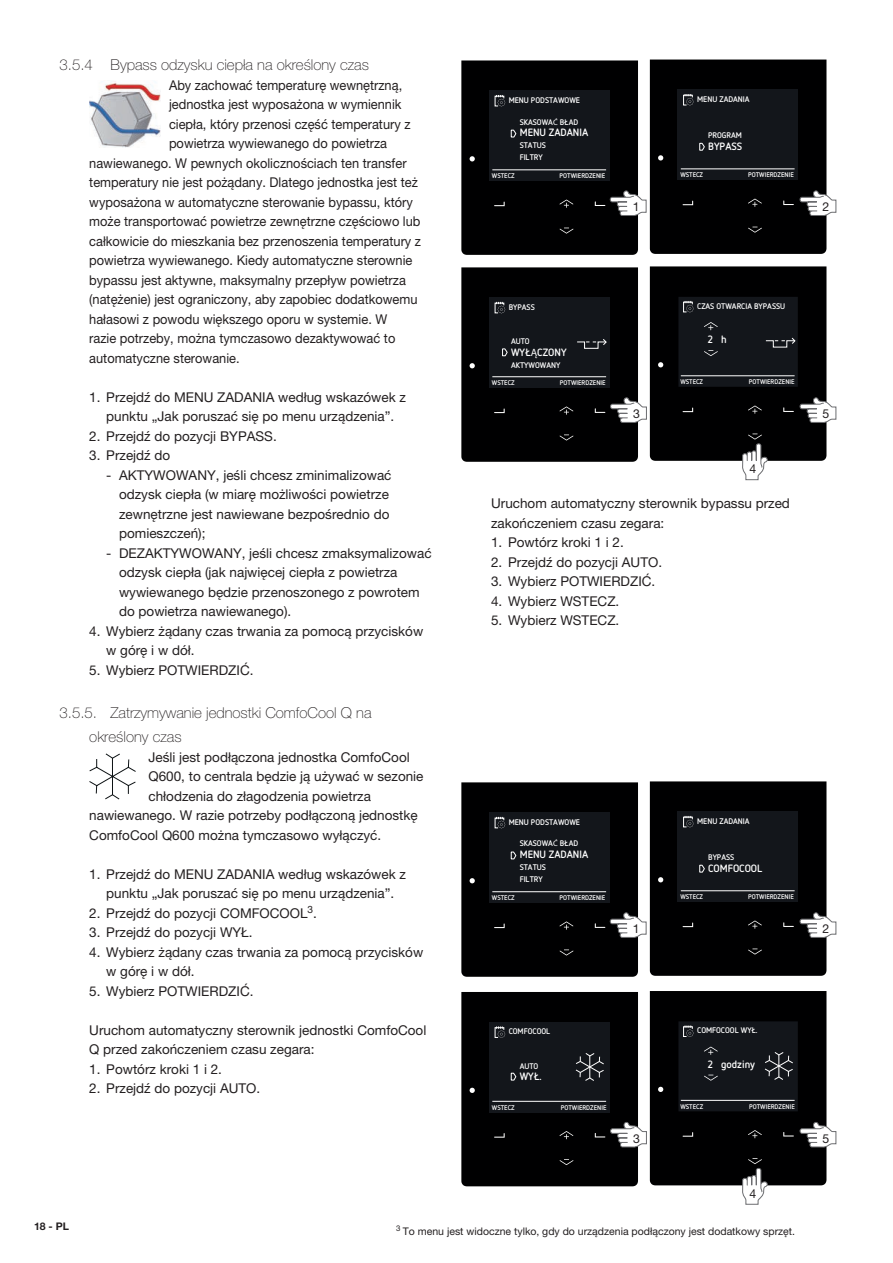
<style>
.page{position:relative;width:893px;height:1263px;background:#fff}
.page>*{position:absolute;margin:0;border:0;box-sizing:border-box;transform-origin:0 0}
.t1{font:100 15px/24px "Helvetica Neue LT Pro";color:#231f20}
.t2{font:13.5px/19.5px "Helvetica Neue LT Pro";color:#231f20}
.t3{font:13.5px "Helvetica Neue LT Pro";color:#231f20;scale:.95 1}
.t4{font:12.3px "Helvetica Neue LT Pro";color:#231f20}
.t5{font:700 10.65px "Netto OT";color:#fff}
.t6{font:10.5px "Helvetica Neue LT Pro";color:#231f20}
.t7{font:700 10.5px "Helvetica Neue LT Pro";color:#231f20}
.t8{font:700 8.1px/11.9px "Netto OT";color:#fff}
.t9{font:700 6.75px "Netto OT";color:#fff}
.s1{font-family:"Myriad Pro";font-weight:400}
</style>
<div class="page">
<img style="left:89px;top:81px;width:72px;height:66px">
<svg style="left:89px;top:753px;width:47px;height:46px"></svg>
<svg style="left:461px;top:60px;width:376px;height:195px;background:#1a1b1d"></svg>
<svg style="left:461px;top:266px;width:376px;height:214px;background:#2e2f31"></svg>
<svg style="left:461px;top:781px;width:376px;height:196px;background:#1b1c1e"></svg>
<svg style="left:461px;top:991px;width:376px;height:214px;background:#2e2f31"></svg>
<p class="t1" style="left:60px;top:53px;width:311px">3.5.4 Bypass odzysku ciepła na określony czas</p>
<p class="t3" style="left:169px;top:77px;width:247px">Aby zachować temperaturę wewnętrzną,</p>
<p class="t3" style="left:169px;top:96px;width:246px">jednostka jest wyposażona w wymiennik</p>
<p class="t3" style="left:169px;top:116px;width:256px">ciepła, który przenosi część temperatury z</p>
<p class="t3" style="left:169px;top:135px;width:231px">powietrza wywiewanego do powietrza</p>
<p class="t3" style="left:89px;top:155px;width:335px">nawiewanego. W pewnych okolicznościach ten transfer</p>
<p class="t3" style="left:89px;top:174px;width:347px">temperatury nie jest pożądany. Dlatego jednostka jest też</p>
<p class="t3" style="left:89px;top:194px;width:342px">wyposażona w automatyczne sterowanie bypassu, który</p>
<p class="t3" style="left:89px;top:213px;width:350px">może transportować powietrze zewnętrzne częściowo lub</p>
<p class="t3" style="left:89px;top:233px;width:351px">całkowicie do mieszkania bez przenoszenia temperatury z</p>
<p class="t3" style="left:89px;top:252px;width:342px">powietrza wywiewanego. Kiedy automatyczne sterownie</p>
<p class="t3" style="left:89px;top:272px;width:335px">bypassu jest aktywne, maksymalny przepływ powietrza</p>
<p class="t3" style="left:89px;top:291px;width:347px">(natężenie) jest ograniczony, aby zapobiec dodatkowemu</p>
<p class="t3" style="left:89px;top:311px;width:315px">hałasowi z powodu większego oporu w systemie. W</p>
<p class="t3" style="left:89px;top:330px;width:324px">razie potrzeby, można tymczasowo dezaktywować to</p>
<p class="t3" style="left:89px;top:350px;width:160px">automatyczne sterowanie.</p>
<p class="t2" style="left:89px;top:387px;width:318px;text-align:center">1. Przejdź do MENU ZADANIA według wskazówek z punktu „Jak poruszać się po menu urządzenia”.</p>
<p class="t2" style="left:89px;top:426px;width:189px">2. Przejdź do pozycji BYPASS.</p>
<p class="t2" style="left:89px;top:445px;width:82px">3. Przejdź do</p>
<p class="t2" style="left:119px;top:465px;width:274px;text-indent:-13px">- AKTYWOWANY, jeśli chcesz zminimalizować odzysk ciepła (w miarę możliwości powietrze zewnętrzne jest nawiewane bezpośrednio do pomieszczeń);</p>
<p class="t2" style="left:119px;top:543px;width:314px;text-indent:-13px">- DEZAKTYWOWANY, jeśli chcesz zmaksymalizować odzysk ciepła (jak najwięcej ciepła z powietrza wywiewanego będzie przenoszonego z powrotem do powietrza nawiewanego).</p>
<p class="t2" style="left:106px;top:621px;width:318px;text-indent:-17px">4. Wybierz żądany czas trwania za pomocą przycisków w górę i w dół.</p>
<p class="t2" style="left:89px;top:660px;width:166px">5. Wybierz POTWIERDZIĆ.</p>
<p class="t1" style="left:89px;top:701px;width:284px;text-indent:-30px">3.5.5. Zatrzymywanie jednostki ComfoCool Q na określony czas</p>
<p class="t2" style="left:149px;top:747px;width:263px">Jeśli jest podłączona jednostka ComfoCool</p>
<p class="t2" style="left:149px;top:767px;width:276px">Q600, to centrala będzie ją używać w sezonie</p>
<p class="t2" style="left:149px;top:786px;width:224px">chłodzenia do złagodzenia powietrza</p>
<p class="t2" style="left:89px;top:805px;width:330px">nawiewanego. W razie potrzeby podłączoną jednostkę</p>
<p class="t2" style="left:89px;top:825px;width:293px">ComfoCool Q600 można tymczasowo wyłączyć.</p>
<p class="t2" style="left:89px;top:864px;width:318px;text-align:center">1. Przejdź do MENU ZADANIA według wskazówek z punktu „Jak poruszać się po menu urządzenia”.</p>
<p class="t2" style="left:89px;top:903px;width:229px">2. Przejdź do pozycji COMFOCOOL<sup>3</sup>.</p>
<p class="t2" style="left:89px;top:923px;width:165px">3. Przejdź do pozycji WYŁ.</p>
<p class="t2" style="left:106px;top:942px;width:318px;text-indent:-17px">4. Wybierz żądany czas trwania za pomocą przycisków w górę i w dół.</p>
<p class="t2" style="left:89px;top:981px;width:166px">5. Wybierz POTWIERDZIĆ.</p>
<p class="t2" style="left:89px;top:1020px;width:339px">Uruchom automatyczny sterownik jednostki ComfoCool<br>Q przed zakończeniem czasu zegara:</p>
<p class="t2" style="left:89px;top:1059px;width:134px">1. Powtórz kroki 1 i 2.</p>
<p class="t2" style="left:89px;top:1078px;width:172px">2. Przejdź do pozycji AUTO.</p>
<p class="t8" style="left:509px;top:94px;width:73px">MENU PODSTAWOWE</p>
<p class="t8" style="left:520px;top:116px;width:60px">SKASOWA<span class="s1">Ć</span> BŁAD</p>
<p class="t5" style="left:520px;top:126px;width:70px">MENU ZADANIA</p>
<p class="t8" style="left:520px;top:139px;width:28px">STATUS<br>FILTRY</p>
<p class="t9" style="left:492px;top:172px;width:24px">WSTECZ</p>
<p class="t9" style="left:560px;top:172px;width:47px">POTWIERDZENIE</p>
<p class="t8" style="left:697px;top:93px;width:54px">MENU ZADANIA</p>
<p class="t8" style="left:708px;top:129px;width:35px">PROGRAM</p>
<p class="t5" style="left:708px;top:140px;width:36px">BYPASS</p>
<p class="t9" style="left:680px;top:171px;width:24px">WSTECZ</p>
<p class="t9" style="left:748px;top:171px;width:47px">POTWIERDZENIE</p>
<p class="t4" style="left:633px;top:199px;width:8px">1</p>
<p class="t4" style="left:823px;top:199px;width:8px">2</p>
<p class="t8" style="left:509px;top:301px;width:28px">BYPASS</p>
<p class="t8" style="left:511px;top:335px;width:20px">AUTO</p>
<p class="t5" style="left:511px;top:346px;width:57px">WYŁ<span class="s1">Ą</span>CZONY</p>
<p class="t8" style="left:511px;top:359px;width:51px">AKTYWOWANY</p>
<p class="t9" style="left:492px;top:378px;width:24px">WSTECZ</p>
<p class="t9" style="left:560px;top:378px;width:47px">POTWIERDZENIE</p>
<p class="t8" style="left:697px;top:300px;width:90px">CZAS OTWARCIA BYPASSU</p>
<p class="t5" style="left:708px;top:332px;width:20px">2 h</p>
<p class="t9" style="left:680px;top:378px;width:24px">WSTECZ</p>
<p class="t9" style="left:749px;top:378px;width:47px">POTWIERDZENIE</p>
<p class="t4" style="left:633px;top:406px;width:8px">3</p>
<p class="t4" style="left:823px;top:406px;width:8px">5</p>
<p class="t4" style="left:750px;top:461px;width:8px">4</p>
<p class="t2" style="left:491px;top:494px;width:300px">Uruchom automatyczny sterownik bypassu przed zakończeniem czasu zegara:</p>
<p class="t2" style="left:491px;top:533px;width:134px">1. Powtórz kroki 1 i 2.</p>
<p class="t2" style="left:491px;top:552px;width:172px">2. Przejdź do pozycji AUTO.</p>
<p class="t2" style="left:491px;top:572px;width:166px">3. Wybierz POTWIERDZIĆ.</p>
<p class="t2" style="left:491px;top:591px;width:130px">4. Wybierz WSTECZ.</p>
<p class="t2" style="left:491px;top:611px;width:130px">5. Wybierz WSTECZ.</p>
<p class="t8" style="left:509px;top:816px;width:73px">MENU PODSTAWOWE</p>
<p class="t8" style="left:520px;top:837px;width:60px">SKASOWA<span class="s1">Ć</span> BŁAD</p>
<p class="t5" style="left:520px;top:848px;width:70px">MENU ZADANIA</p>
<p class="t8" style="left:520px;top:861px;width:28px">STATUS<br>FILTRY</p>
<p class="t9" style="left:492px;top:893px;width:24px">WSTECZ</p>
<p class="t9" style="left:560px;top:893px;width:47px">POTWIERDZENIE</p>
<p class="t8" style="left:697px;top:815px;width:54px">MENU ZADANIA</p>
<p class="t8" style="left:708px;top:851px;width:28px">BYPASS</p>
<p class="t5" style="left:708px;top:861px;width:56px">COMFOCOOL</p>
<p class="t9" style="left:680px;top:892px;width:24px">WSTECZ</p>
<p class="t9" style="left:748px;top:892px;width:47px">POTWIERDZENIE</p>
<p class="t4" style="left:633px;top:921px;width:8px">1</p>
<p class="t4" style="left:823px;top:921px;width:8px">2</p>
<p class="t8" style="left:509px;top:1025px;width:43px">COMFOCOOL</p>
<p class="t8" style="left:697px;top:1024px;width:62px">COMFOCOOL WYŁ.</p>
<p class="t8" style="left:520px;top:1059px;width:20px">AUTO</p>
<p class="t5" style="left:520px;top:1070px;width:23px">WYŁ.</p>
<p class="t5" style="left:708px;top:1057px;width:49px">2 godziny</p>
<p class="t9" style="left:492px;top:1103px;width:24px">WSTECZ</p>
<p class="t9" style="left:561px;top:1103px;width:47px">POTWIERDZENIE</p>
<p class="t9" style="left:680px;top:1102px;width:24px">WSTECZ</p>
<p class="t9" style="left:749px;top:1102px;width:47px">POTWIERDZENIE</p>
<p class="t4" style="left:633px;top:1131px;width:8px">3</p>
<p class="t4" style="left:823px;top:1131px;width:8px">5</p>
<p class="t4" style="left:750px;top:1186px;width:8px">4</p>
<p class="t7" style="left:34px;top:1220px;width:37px">18 - PL</p>
<p class="t6" style="left:396px;top:1225px;width:400px"><sup>3</sup> To menu jest widoczne tylko, gdy do urządzenia podłączony jest dodatkowy sprzęt.</p>
</div>
